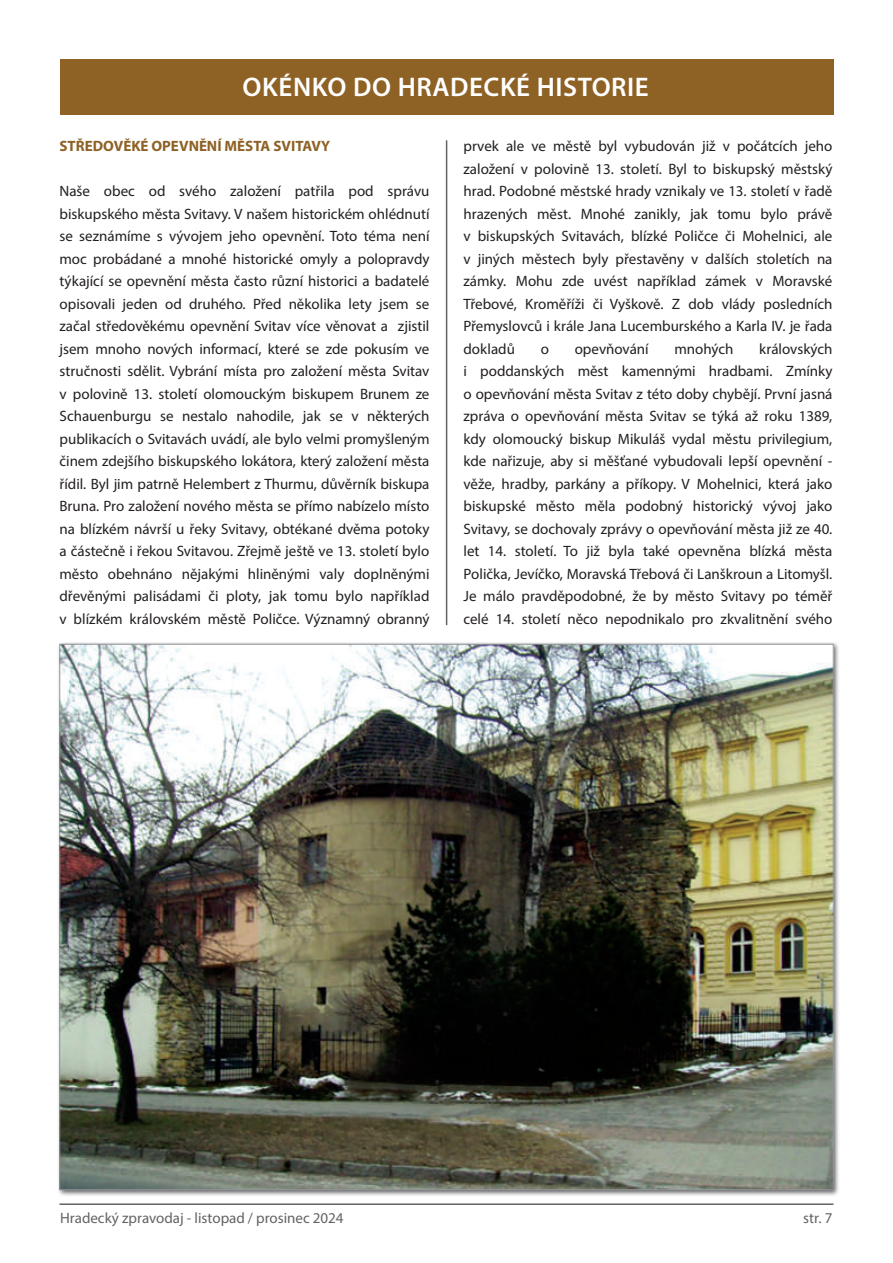
<style>
.page{position:relative;width:893px;height:1263px;background:#fff}
.page>*{position:absolute;margin:0;border:0;box-sizing:border-box;transform-origin:0 0}
.t1{font:600 27px "Myriad Pro";letter-spacing:.02em;color:#fff}
.t2{font:15px/22.5px "Myriad Pro";color:#231f20;text-align:justify}
.t3{font:15px "Myriad Pro";color:#636366}
.t4{font:700 15px "Myriad Pro";color:#8e6125}
</style>
<div class="page">
<div style="left:60px;top:60px;width:773px;height:55px;background:#8e6125"></div>
<hr style="left:60px;top:1203px;width:773px;height:2px;background:#636366">
<svg style="left:58px;top:642px;width:781px;height:554px"></svg>
<img style="left:62px;top:646px;width:769px;height:542px">
<hr style="left:446px;top:140px;width:1px;height:485px;background:#636366">
<h1 class="t1" style="left:243px;top:76px;width:408px">OKÉNKO DO HRADECKÉ HISTORIE</h1>
<p class="t4" style="left:60px;top:140px;width:272px">STŘEDOVĚKÉ OPEVNĚNÍ MĚSTA SVITAVY</p>
<p class="t2" style="left:60px;top:181px;width:371px">Naše obec od svého založení patřila pod správu biskupského města Svitavy. V našem historickém ohlédnutí se seznámíme s vývojem jeho opevnění. Toto téma není moc probádané a mnohé historické omyly a polopravdy týkající se opevnění města často různí historici a badatelé opisovali jeden od druhého. Před několika lety jsem se začal středověkému opevnění Svitav více věnovat a zjistil jsem mnoho nových informací, které se zde pokusím ve stručnosti sdělit. Vybrání místa pro založení města Svitav v polovině 13. století olomouckým biskupem Brunem ze Schauenburgu se nestalo nahodile, jak se v některých publikacích o Svitavách uvádí, ale bylo velmi promyšleným činem zdejšího biskupského lokátora, který založení města řídil. Byl jim patrně Helembert z Thurmu, důvěrník biskupa Bruna. Pro založení nového města se přímo nabízelo místo na blízkém návrší u řeky Svitavy, obtékané dvěma potoky a částečně i řekou Svitavou. Zřejmě ještě ve 13. století bylo město obehnáno nějakými hliněnými valy doplněnými dřevěnými palisádami či ploty, jak tomu bylo například v blízkém královském městě Poličce. Významný obranný</p>
<p class="t2" style="left:463px;top:136px;width:371px">prvek ale ve městě byl vybudován již v počátcích jeho založení v polovině 13. století. Byl to biskupský městský hrad. Podobné městské hrady vznikaly ve 13. století v řadě hrazených měst. Mnohé zanikly, jak tomu bylo právě v biskupských Svitavách, blízké Poličce či Mohelnici, ale v jiných městech byly přestavěny v dalších stoletích na zámky. Mohu zde uvést například zámek v Moravské Třebové, Kroměříži či Vyškově. Z dob vlády posledních Přemyslovců i krále Jana Lucemburského a Karla IV. je řada dokladů</p>
<p class="t2" style="left:463px;top:339px;width:371px;text-indent:296px">královských i poddanských měst kamennými hradbami. Zmínky o opevňování města Svitav z této doby chybějí. První jasná zpráva o opevňování města Svitav se týká až roku 1389, kdy olomoucký biskup Mikuláš vydal městu privilegium, kde nařizuje, aby si měšťané vybudovali lepší opevnění - věže, hradby, parkány a příkopy. V Mohelnici, která jako biskupské město měla podobný historický vývoj jako Svitavy, se dochovaly zprávy o opevňování města již ze 40. let 14. století. To již byla také opevněna blízká města Polička, Jevíčko, Moravská Třebová či Lanškroun a Litomyšl.<br>Je málo pravděpodobné, že by město Svitavy po téměř celé 14. století něco nepodnikalo pro zkvalitnění svého</p>
<p class="t2" style="left:541px;top:339px;width:10px">o</p>
<p class="t2" style="left:575px;top:339px;width:76px">opevňování</p>
<p class="t2" style="left:674px;top:339px;width:61px">mnohých</p>
<p class="t3" style="left:60px;top:1211px;width:285px">Hradecký zpravodaj - listopad / prosinec 2024</p>
<p class="t3" style="left:803px;top:1211px;width:31px">str. 7</p>
</div>
